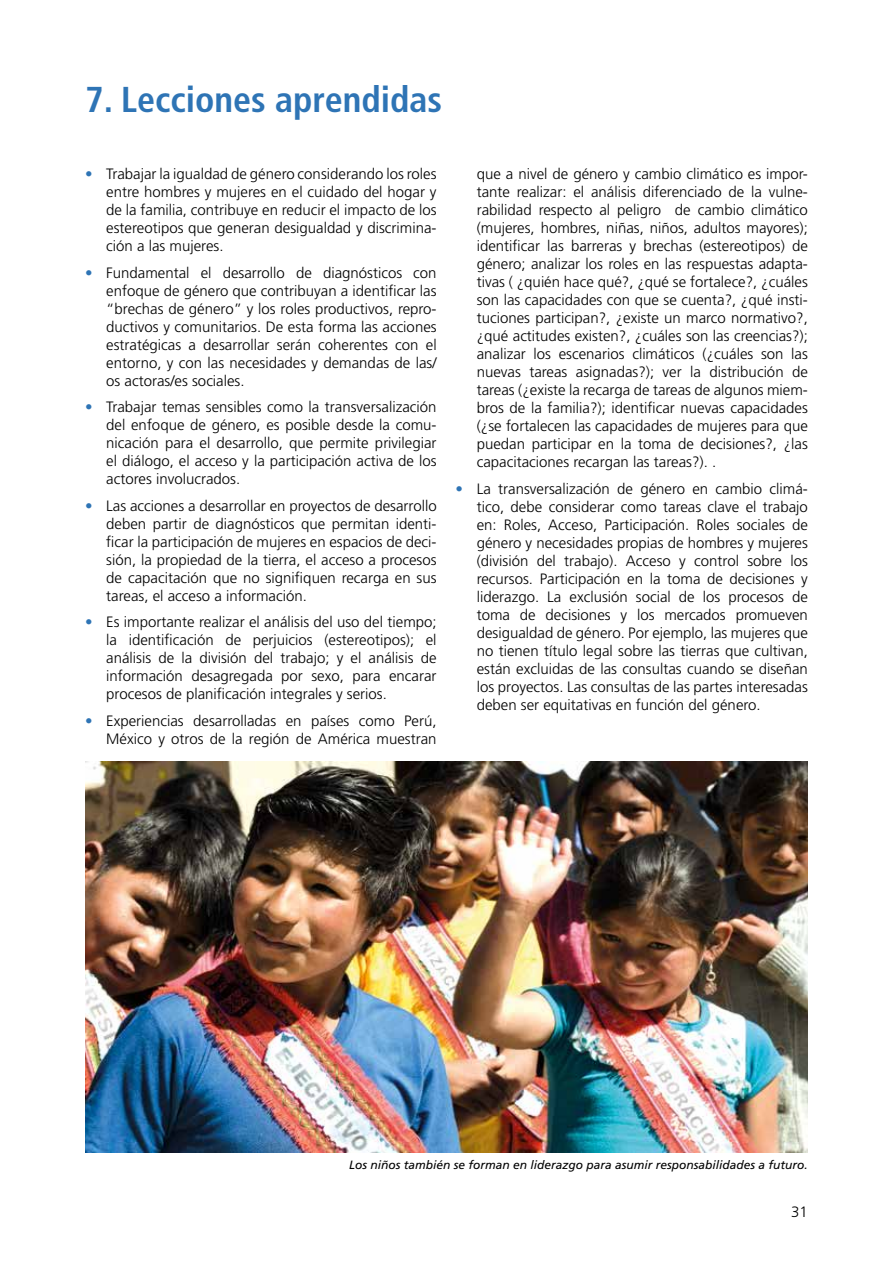
<style>
.page{position:relative;width:893px;height:1263px;background:#fff}
.page>*{position:absolute;margin:0;border:0;box-sizing:border-box;transform-origin:0 0}
.t1{font:700 condensed 36px "Frutiger LT Std";color:#2e74b5}
.t2{font:300 15px/18px "Frutiger LT Std";color:#000;text-align:justify}
.t3{font:italic 12px "Frutiger LT Std";color:#000}
.s1{color:#2e74b5}
</style>
<div class="page">
<img style="left:85px;top:762px;width:723px;height:391px">
<h1 class="t1" style="left:85px;top:78px;width:359px">7. Lecciones aprendidas</h1>
<p class="t2" style="left:106px;top:165px;width:332px;text-indent:-21px"><span class="s1">•</span> Trabajar la igualdad de género considerando los roles entre hombres y mujeres en el cuidado del hogar y de la familia, contribuye en reducir el impacto de los estereotipos que generan desigualdad y discrimina&shy;ción a las mujeres.</p>
<p class="t2" style="left:106px;top:264px;width:332px;text-indent:-21px"><span class="s1">•</span> Fundamental el desarrollo de diagnósticos con enfoque de género que contribuyan a identificar las “brechas de género” y los roles productivos, repro&shy;ductivos y comunitarios. De esta forma las acciones estratégicas a desarrollar serán coherentes con el entorno, y con las necesidades y demandas de las/ os actoras/es sociales.</p>
<p class="t2" style="left:106px;top:398px;width:332px;text-indent:-21px"><span class="s1">•</span> Trabajar temas sensibles como la transversalización del enfoque de género, es posible desde la comu&shy;nicación para el desarrollo, que permite privilegiar el diálogo, el acceso y la participación activa de los actores involucrados.</p>
<p class="t2" style="left:106px;top:497px;width:332px;text-indent:-21px"><span class="s1">•</span> Las acciones a desarrollar en proyectos de desarrollo deben partir de diagnósticos que permitan identi&shy;ficar la participación de mujeres en espacios de deci&shy;sión, la propiedad de la tierra, el acceso a procesos de capacitación que no signifiquen recarga en sus tareas, el acceso a información.</p>
<p class="t2" style="left:106px;top:613px;width:332px;text-indent:-21px"><span class="s1">•</span> Es importante realizar el análisis del uso del tiempo; la identificación de perjuicios (estereotipos); el análisis de la división del trabajo; y el análisis de información desagregada por sexo, para encarar procesos de planificación integrales y serios.</p>
<p class="t2" style="left:85px;top:712px;width:353px;text-align:right"><span class="s1">•</span> Experiencias desarrolladas en países como Perú,<br>México y otros de la región de América muestran</p>
<p class="t2" style="left:477px;top:165px;width:333px">que a nivel de género y cambio climático es impor&shy;tante realizar: el análisis diferenciado de la vulne&shy;rabilidad respecto al peligro de cambio climático (mujeres, hombres, niñas, niños, adultos mayores); identificar las barreras y brechas (estereotipos) de género; analizar los roles en las respuestas adapta&shy;tivas ( ¿quién hace qué?, ¿qué se fortalece?, ¿cuáles son las capacidades con que se cuenta?, ¿qué insti&shy;tuciones participan?, ¿existe un marco normativo?, ¿qué actitudes existen?, ¿cuáles son las creencias?); analizar los escenarios climáticos (¿cuáles son las nuevas tareas asignadas?); ver la distribución de tareas (¿existe la recarga de tareas de algunos miem&shy;bros de la familia?); identificar nuevas capacidades (¿se fortalecen las capacidades de mujeres para que puedan participar en la toma de decisiones?, ¿las capacitaciones recargan las tareas?). .</p>
<p class="t2" style="left:477px;top:480px;width:333px;text-indent:-21px"><span class="s1">•</span> La transversalización de género en cambio climá&shy;tico, debe considerar como tareas clave el trabajo en: Roles, Acceso, Participación. Roles sociales de género y necesidades propias de hombres y mujeres (división del trabajo). Acceso y control sobre los recursos. Participación en la toma de decisiones y liderazgo. La exclusión social de los procesos de toma de decisiones y los mercados promueven desigualdad de género. Por ejemplo, las mujeres que no tienen título legal sobre las tierras que cultivan, están excluidas de las consultas cuando se diseñan los proyectos. Las consultas de las partes interesadas deben ser equitativas en función del género.</p>
<p class="t3" style="left:349px;top:1158px;width:460px">Los niños también se forman en liderazgo para asumir responsabilidades a futuro.</p>
<p class="t2" style="left:791px;top:1203px;width:18px">31</p>
</div>
